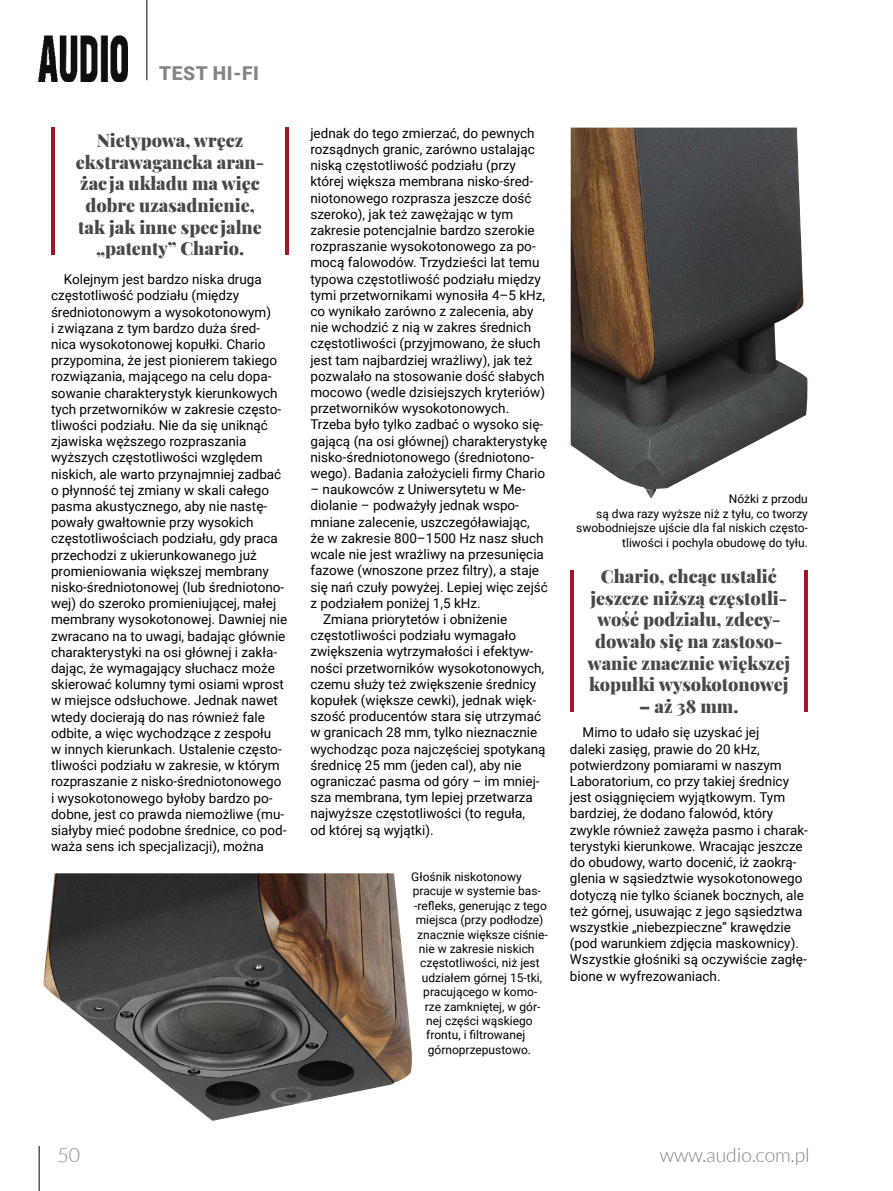
<style>
.page{position:relative;width:893px;height:1191px;background:#fff}
.page>*{position:absolute;margin:0;border:0;box-sizing:border-box;transform-origin:0 0}
.t1{font:300 19.5px "Lato";color:#858585}
.t2{font:900 19.2px "Roboto";letter-spacing:.035em;color:#858585}
.t3{font:900 18px/21.6px "Playfair Display";color:#484848;text-align:center}
.t4{font:13.5px/16.2px "Roboto";color:#000}
.t5{font:12px/14.4px "Roboto";color:#000;text-align:right}
</style>
<div class="page">
<hr style="left:39px;top:1145px;width:1px;height:46px;background:#000">
<hr style="left:147px;top:0;width:1px;height:80px;background:#000">
<img style="left:39px;top:35px;width:89px;height:46px">
<img style="left:571px;top:128px;width:237px;height:370px">
<hr style="left:51px;top:128px;width:4px;height:127px;background:#a9132a">
<hr style="left:285px;top:128px;width:4px;height:127px;background:#a9132a">
<hr style="left:570px;top:570px;width:4px;height:141px;background:#a9132a">
<hr style="left:804px;top:570px;width:4px;height:141px;background:#a9132a">
<img style="left:43px;top:873px;width:369px;height:247px">
<h2 class="t2" style="left:159px;top:60px;width:101px">TEST HI-FI</h2>
<h3 class="t3" style="left:76px;top:128px;width:190px">Nietypowa, wręcz ekstrawagancka aran&shy;żacja układu ma więc dobre uzasadnienie, tak jak inne specjalne „patenty” Chario.</h3>
<p class="t4" style="left:51px;top:271px;width:238px;text-indent:13px">Kolejnym jest bardzo niska druga częstotliwość podziału (między średniotonowym a wysokotonowym)<br>i związana z tym bardzo duża śred&shy;nica wysokotonowej kopułki. Chario przypomina, że jest pionierem takiego rozwiązania, mającego na celu dopa&shy;sowanie charakterystyk kierunkowych tych przetworników w zakresie często&shy;tliwości podziału. Nie da się uniknąć zjawiska węższego rozpraszania wyższych częstotliwości względem niskich, ale warto przynajmniej zadbać o płynność tej zmiany w skali całego pasma akustycznego, aby nie nastę&shy;powały gwałtownie przy wysokich częstotliwościach podziału, gdy praca przechodzi z ukierunkowanego już promieniowania większej membrany nisko-średniotonowej (lub średniotono&shy;wej) do szeroko promieniującej, małej membrany wysokotonowej. Dawniej nie zwracano na to uwagi, badając głównie charakterystyki na osi głównej i zakła&shy;dając, że wymagający słuchacz może skierować kolumny tymi osiami wprost w miejsce odsłuchowe. Jednak nawet wtedy docierają do nas również fale odbite, a więc wychodzące z zespołu<br>w innych kierunkach. Ustalenie często&shy;tliwości podziału w zakresie, w którym rozpraszanie z nisko-średniotonowego i wysokotonowego byłoby bardzo po&shy;dobne, jest co prawda niemożliwe (mu&shy;siałyby mieć podobne średnice, co pod&shy;waża sens ich specjalizacji), można</p>
<p class="t4" style="left:310px;top:124px;width:238px">jednak do tego zmierzać, do pewnych rozsądnych granic, zarówno ustalając niską częstotliwość podziału (przy której większa membrana nisko-śred&shy;niotonowego rozprasza jeszcze dość szeroko), jak też zawężając w tym zakresie potencjalnie bardzo szerokie rozpraszanie wysokotonowego za po&shy;mocą falowodów. Trzydzieści lat temu typowa częstotliwość podziału między tymi przetwornikami wynosiła 4–5 kHz, co wynikało zarówno z zalecenia, aby nie wchodzić z nią w zakres średnich częstotliwości (przyjmowano, że słuch jest tam najbardziej wrażliwy), jak też pozwalało na stosowanie dość słabych mocowo (wedle dzisiejszych kryteriów) przetworników wysokotonowych.<br>Trzeba było tylko zadbać o wysoko się&shy;gającą (na osi głównej) charakterystykę nisko-średniotonowego (średniotono&shy;wego). Badania założycieli firmy Chario</p>
<p class="t4" style="left:310px;top:481px;width:217px">– naukowców z Uniwersytetu w Me-</p>
<p class="t4" style="left:310px;top:497px;width:210px">diolanie – podważyły jednak wspo-</p>
<p class="t4" style="left:310px;top:513px;width:221px">mniane zalecenie, uszczegóławiając,</p>
<p class="t4" style="left:310px;top:529px;width:235px">że w zakresie 800–1500 Hz nasz słuch</p>
<p class="t4" style="left:310px;top:545px;width:235px">wcale nie jest wrażliwy na przesunięcia</p>
<p class="t4" style="left:310px;top:562px;width:230px">fazowe (wnoszone przez filtry), a staje</p>
<p class="t4" style="left:310px;top:578px;width:239px">się nań czuły powyżej. Lepiej więc zejść</p>
<p class="t4" style="left:310px;top:594px;width:172px">z podziałem poniżej 1,5 kHz.</p>
<p class="t4" style="left:323px;top:610px;width:186px">Zmiana priorytetów i obniżenie</p>
<p class="t4" style="left:310px;top:626px;width:207px">częstotliwości podziału wymagało</p>
<p class="t4" style="left:310px;top:643px;width:224px">zwiększenia wytrzymałości i efektyw-</p>
<p class="t4" style="left:310px;top:659px;width:235px">ności przetworników wysokotonowych,</p>
<p class="t4" style="left:310px;top:675px;width:227px">czemu służy też zwiększenie średnicy</p>
<p class="t4" style="left:310px;top:691px;width:227px">kopułek (większe cewki), jednak więk-</p>
<p class="t4" style="left:310px;top:707px;width:232px">szość producentów stara się utrzymać</p>
<p class="t4" style="left:310px;top:724px;width:228px">w granicach 28 mm, tylko nieznacznie</p>
<p class="t4" style="left:310px;top:740px;width:237px">wychodząc poza najczęściej spotykaną</p>
<p class="t4" style="left:310px;top:756px;width:213px">średnicę 25 mm (jeden cal), aby nie</p>
<p class="t4" style="left:310px;top:772px;width:231px">ograniczać pasma od góry – im mniej-</p>
<p class="t4" style="left:310px;top:788px;width:224px">sza membrana, tym lepiej przetwarza</p>
<p class="t4" style="left:310px;top:805px;width:216px">najwyższe częstotliwości (to reguła,</p>
<p class="t4" style="left:310px;top:821px;width:125px">od której są wyjątki).</p>
<p class="t5" style="left:411px;top:869px;width:112px">Głośnik niskotonowy</p>
<p class="t5" style="left:413px;top:883px;width:130px">pracuje w systemie bas-</p>
<p class="t5" style="left:414px;top:898px;width:134px">-refleks, generując z tego</p>
<p class="t5" style="left:416px;top:912px;width:129px">miejsca (przy podłodze)</p>
<p class="t5" style="left:417px;top:926px;width:132px">znacznie większe ciśnie-</p>
<p class="t5" style="left:419px;top:941px;width:117px">nie w zakresie niskich</p>
<p class="t5" style="left:420px;top:955px;width:121px">częstotliwości, niż jest</p>
<p class="t5" style="left:422px;top:970px;width:122px">udziałem górnej 15-tki,</p>
<p class="t5" style="left:423px;top:984px;width:116px">pracującego w komo-</p>
<p class="t5" style="left:425px;top:998px;width:117px">rze zamkniętej, w gór-</p>
<p class="t5" style="left:426px;top:1013px;width:108px">nej części wąskiego</p>
<p class="t5" style="left:426px;top:1027px;width:100px">frontu, i filtrowanej</p>
<p class="t5" style="left:428px;top:1042px;width:105px">górnoprzepustowo.</p>
<p class="t5" style="left:576px;top:491px;width:233px">Nóżki z przodu<br>są dwa razy wyższe niż z tyłu, co tworzy swobodniejsze ujście dla fal niskich często&shy;tliwości i pochyla obudowę do tyłu.</p>
<h3 class="t3" style="left:588px;top:564px;width:204px">Chario, chcąc ustalić jeszcze niższą częstotli&shy;wość podziału, zdecy&shy;dowało się na zastoso&shy;wanie znacznie większej kopułki wysokotonowej</h3>
<h3 class="t3" style="left:639px;top:693px;width:101px">– aż 38 mm.</h3>
<p class="t4" style="left:570px;top:724px;width:240px;text-indent:13px">Mimo to udało się uzyskać jej<br>daleki zasięg, prawie do 20 kHz, potwierdzony pomiarami w naszym Laboratorium, co przy takiej średnicy jest osiągnięciem wyjątkowym. Tym bardziej, że dodano falowód, który zwykle również zawęża pasmo i charak&shy;terystyki kierunkowe. Wracając jeszcze do obudowy, warto docenić, iż zaokrą&shy;glenia w sąsiedztwie wysokotonowego dotyczą nie tylko ścianek bocznych, ale też górnej, usuwając z jego sąsiedztwa wszystkie „niebezpieczne” krawędzie (pod warunkiem zdjęcia maskownicy).<br>Wszystkie głośniki są oczywiście zagłę&shy;bione w wyfrezowaniach.</p>
<h1 class="t1" style="left:57px;top:1144px;width:24px">50</h1>
<h1 class="t1" style="left:660px;top:1144px;width:151px">www.audio.com.pl</h1>
</div>
